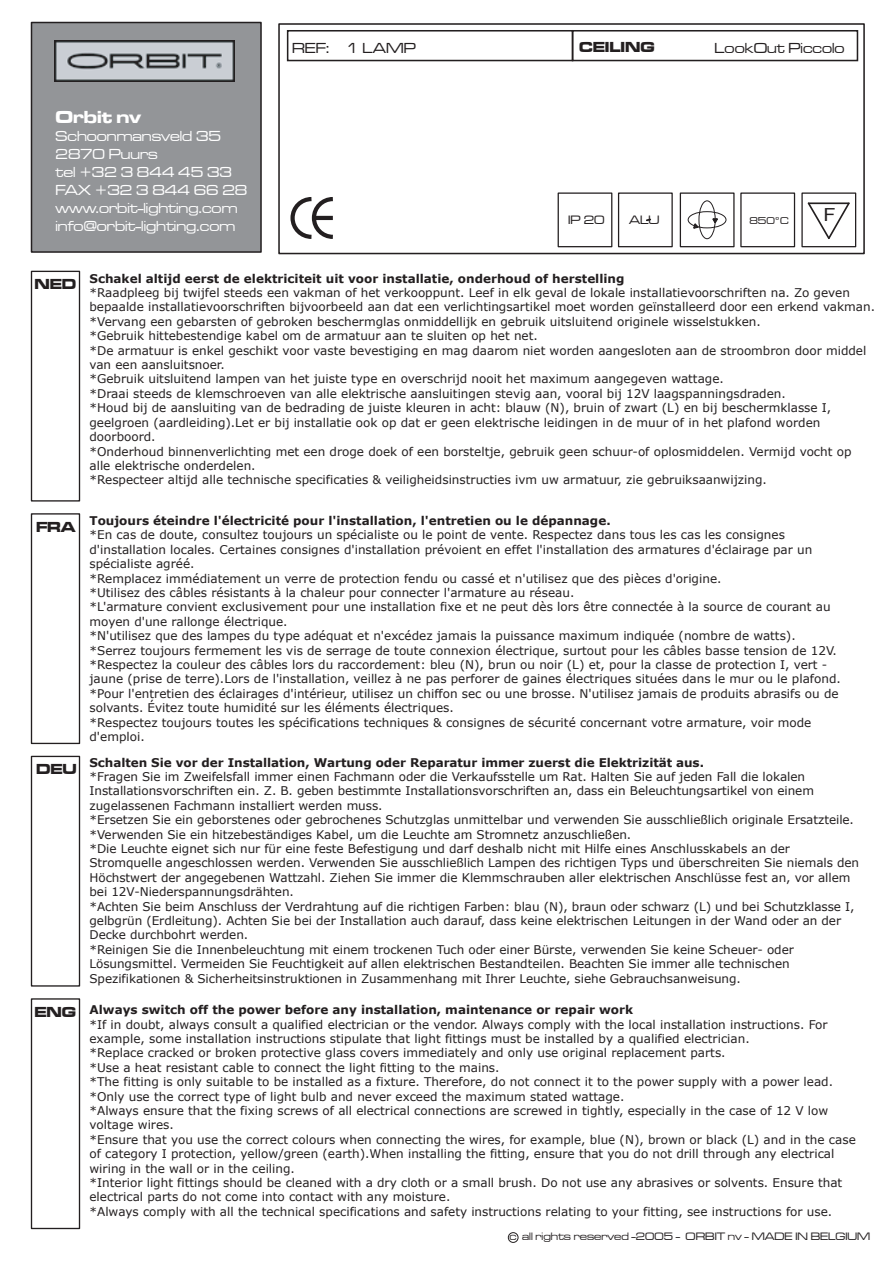
<style>
.page{position:relative;width:893px;height:1263px;background:#fff}
.page>*{position:absolute;margin:0;border:0;box-sizing:border-box;transform-origin:0 0}
.t1{font:18px "Microgramma D Bold Exte";color:#fff}
.t2{font:18px "Arial";color:#231f20;scale:1.11 1}
.t3{font:15px/18px "Microgramma D Medi Exte";color:#fff}
.t4{font:15px "Microgramma D Medi Exte";color:#231f20}
.t5{font:15px "Microgramma D Bold Exte";color:#231f20}
.t6{font:12.6px "Microgramma D Medi Exte";color:#231f20}
.t7{font:12px/14.4px "Verdana";color:#231f20}
.t8{font:700 12px "Verdana";color:#231f20}
.t9{font:11.1px "Microgramma D Medi Exte";color:#231f20}
.t10{font:10.2px "Microgramma D Medi Exte";color:#231f20}
</style>
<div class="page">
<svg style="left:290px;top:197px;width:43px;height:42px"></svg>
<hr style="left:314px;top:216px;width:19px;height:4px;background:#231f20">
<div style="left:31px;top:22px;width:231px;height:231px;background:#939598;border:2px solid #231f20"></div>
<img style="left:55px;top:40px;width:180px;height:41px">
<div style="left:287px;top:30px;width:286px;height:31px;border:2px solid #231f20"></div>
<div style="left:572px;top:30px;width:286px;height:31px;border:2px solid #231f20"></div>
<div style="left:278px;top:23px;width:587px;height:231px;border:2px solid #231f20"></div>
<div style="left:31px;top:271px;width:49px;height:231px;border:1px solid #231f20"></div>
<div style="left:31px;top:756px;width:49px;height:231px;border:1px solid #231f20"></div>
<div style="left:31px;top:513px;width:49px;height:231px;border:1px solid #231f20"></div>
<div style="left:31px;top:998px;width:49px;height:231px;border:1px solid #231f20"></div>
<div style="left:508px;top:1232px;width:10px;height:11px;border:1px solid #231f20;border-radius:50%"></div>
<div style="left:558px;top:192px;width:54px;height:55px;background:#fff;border:1px solid #231f20"></div>
<div style="left:618px;top:192px;width:55px;height:55px;background:#fff;border:1px solid #231f20"></div>
<svg style="left:646px;top:218px;width:5px;height:4px"></svg>
<div style="left:740px;top:192px;width:55px;height:55px;background:#fff;border:1px solid #231f20"></div>
<div style="left:801px;top:192px;width:55px;height:55px;background:#fff;border:1px solid #231f20"></div>
<svg style="left:807px;top:202px;width:43px;height:37px"></svg>
<div style="left:680px;top:192px;width:55px;height:55px;background:#fff;border:1px solid #231f20"></div>
<div style="left:699px;top:200px;width:16px;height:39px;border:1px solid #231f20;border-radius:50%"></div>
<div style="left:688px;top:211px;width:38px;height:17px;border:1px solid #231f20;border-radius:50%"></div>
<svg style="left:712px;top:217px;width:7px;height:8px"></svg>
<svg style="left:692px;top:222px;width:8px;height:8px"></svg>
<h1 class="t1" style="left:56px;top:105px;width:87px">Orbit nv</h1>
<p class="t3" style="left:56px;top:127px;width:193px">Schoonmansveld 35<br>2870 Puurs<br>tel +32 3 844 45 33<br>FAX +32 3 844 66 28 www.orbit-lighting.com info@orbit-lighting.com</p>
<p class="t4" style="left:292px;top:38px;width:125px">REF: 1 LAMP</p>
<p class="t5" style="left:579px;top:37px;width:77px">CEILING</p>
<p class="t4" style="left:715px;top:38px;width:131px">LookOut Piccolo</p>
<p class="t6" style="left:568px;top:212px;width:38px">IP 20</p>
<p class="t6" style="left:629px;top:212px;width:32px">ALU</p>
<p class="t10" style="left:749px;top:214px;width:41px">850°C</p>
<h1 class="t2" style="left:823px;top:202px;width:13px">F</h1>
<p class="t5" style="left:34px;top:274px;width:43px">NED</p>
<p class="t5" style="left:36px;top:517px;width:41px">FRA</p>
<p class="t5" style="left:36px;top:759px;width:42px">DEU</p>
<p class="t5" style="left:34px;top:1002px;width:43px">ENG</p>
<p class="t8" style="left:89px;top:271px;width:537px">Schakel altijd eerst de elektriciteit uit voor installatie, onderhoud of herstelling</p>
<p class="t7" style="left:89px;top:285px;width:787px">*Raadpleeg bij twijfel steeds een vakman of het verkooppunt. Leef in elk geval de lokale installatievoorschriften na. Zo geven bepaalde installatievoorschriften bijvoorbeeld aan dat een verlichtingsartikel moet worden geïnstalleerd door een erkend vakman. *Vervang een gebarsten of gebroken beschermglas onmiddellijk en gebruik uitsluitend originele wisselstukken.<br>*Gebruik hittebestendige kabel om de armatuur aan te sluiten op het net.<br>*De armatuur is enkel geschikt voor vaste bevestiging en mag daarom niet worden aangesloten aan de stroombron door middel van een aansluitsnoer.<br>*Gebruik uitsluitend lampen van het juiste type en overschrijd nooit het maximum aangegeven wattage.<br>*Draai steeds de klemschroeven van alle elektrische aansluitingen stevig aan, vooral bij 12V laagspanningsdraden.<br>*Houd bij de aansluiting van de bedrading de juiste kleuren in acht: blauw (N), bruin of zwart (L) en bij beschermklasse I, geelgroen (aardleiding).Let er bij installatie ook op dat er geen elektrische leidingen in de muur of in het plafond worden doorboord.<br>*Onderhoud binnenverlichting met een droge doek of een borsteltje, gebruik geen schuur-of oplosmiddelen. Vermijd vocht op alle elektrische onderdelen.<br>*Respecteer altijd alle technische specificaties &amp; veiligheidsinstructies ivm uw armatuur, zie gebruiksaanwijzing.</p>
<p class="t8" style="left:89px;top:513px;width:523px">Toujours éteindre l'électricité pour l'installation, l'entretien ou le dépannage.</p>
<p class="t7" style="left:89px;top:527px;width:753px">*En cas de doute, consultez toujours un spécialiste ou le point de vente. Respectez dans tous les cas les consignes d'installation locales. Certaines consignes d'installation prévoient en effet l'installation des armatures d'éclairage par un spécialiste agréé.<br>*Remplacez immédiatement un verre de protection fendu ou cassé et n'utilisez que des pièces d'origine.<br>*Utilisez des câbles résistants à la chaleur pour connecter l'armature au réseau.<br>*L'armature convient exclusivement pour une installation fixe et ne peut dès lors être connectée à la source de courant au moyen d'une rallonge électrique.<br>*N'utilisez que des lampes du type adéquat et n'excédez jamais la puissance maximum indiquée (nombre de watts). *Serrez toujours fermement les vis de serrage de toute connexion électrique, surtout pour les câbles basse tension de 12V. *Respectez la couleur des câbles lors du raccordement: bleu (N), brun ou noir (L) et, pour la classe de protection I, vert - jaune (prise de terre).Lors de l'installation, veillez à ne pas perforer de gaines électriques situées dans le mur ou le plafond. *Pour l'entretien des éclairages d'intérieur, utilisez un chiffon sec ou une brosse. N'utilisez jamais de produits abrasifs ou de solvants. Évitez toute humidité sur les éléments électriques.<br>*Respectez toujours toutes les spécifications techniques &amp; consignes de sécurité concernant votre armature, voir mode d'emploi.</p>
<p class="t8" style="left:89px;top:755px;width:616px">Schalten Sie vor der Installation, Wartung oder Reparatur immer zuerst die Elektrizität aus.</p>
<p class="t7" style="left:89px;top:769px;width:771px">*Fragen Sie im Zweifelsfall immer einen Fachmann oder die Verkaufsstelle um Rat. Halten Sie auf jeden Fall die lokalen Installationsvorschriften ein. Z. B. geben bestimmte Installationsvorschriften an, dass ein Beleuchtungsartikel von einem zugelassenen Fachmann installiert werden muss.<br>*Ersetzen Sie ein geborstenes oder gebrochenes Schutzglas unmittelbar und verwenden Sie ausschließlich originale Ersatzteile. *Verwenden Sie ein hitzebeständiges Kabel, um die Leuchte am Stromnetz anzuschließen.<br>*Die Leuchte eignet sich nur für eine feste Befestigung und darf deshalb nicht mit Hilfe eines Anschlusskabels an der Stromquelle angeschlossen werden. Verwenden Sie ausschließlich Lampen des richtigen Typs und überschreiten Sie niemals den Höchstwert der angegebenen Wattzahl. Ziehen Sie immer die Klemmschrauben aller elektrischen Anschlüsse fest an, vor allem bei 12V-Niederspannungsdrähten.<br>*Achten Sie beim Anschluss der Verdrahtung auf die richtigen Farben: blau (N), braun oder schwarz (L) und bei Schutzklasse I, gelbgrün (Erdleitung). Achten Sie bei der Installation auch darauf, dass keine elektrischen Leitungen in der Wand oder an der Decke durchbohrt werden.<br>*Reinigen Sie die Innenbeleuchtung mit einem trockenen Tuch oder einer Bürste, verwenden Sie keine Scheuer- oder Lösungsmittel. Vermeiden Sie Feuchtigkeit auf allen elektrischen Bestandteilen. Beachten Sie immer alle technischen Spezifikationen &amp; Sicherheitsinstruktionen in Zusammenhang mit Ihrer Leuchte, siehe Gebrauchsanweisung.</p>
<p class="t8" style="left:89px;top:1002px;width:545px">Always switch off the power before any installation, maintenance or repair work</p>
<p class="t7" style="left:89px;top:1016px;width:768px">*If in doubt, always consult a qualified electrician or the vendor. Always comply with the local installation instructions. For example, some installation instructions stipulate that light fittings must be installed by a qualified electrician.<br>*Replace cracked or broken protective glass covers immediately and only use original replacement parts.<br>*Use a heat resistant cable to connect the light fitting to the mains.<br>*The fitting is only suitable to be installed as a fixture. Therefore, do not connect it to the power supply with a power lead. *Only use the correct type of light bulb and never exceed the maximum stated wattage.<br>*Always ensure that the fixing screws of all electrical connections are screwed in tightly, especially in the case of 12 V low voltage wires.<br>*Ensure that you use the correct colours when connecting the wires, for example, blue (N), brown or black (L) and in the case of category I protection, yellow/green (earth).When installing the fitting, ensure that you do not drill through any electrical wiring in the wall or in the ceiling.<br>*Interior light fittings should be cleaned with a dry cloth or a small brush. Do not use any abrasives or solvents. Ensure that electrical parts do not come into contact with any moisture.<br>*Always comply with all the technical specifications and safety instructions relating to your fitting, see instructions for use.</p>
<p class="t9" style="left:510px;top:1229px;width:362px">c all rights reserved -2005 - ORBIT nv - MADE IN BELGIUM</p>
</div>
